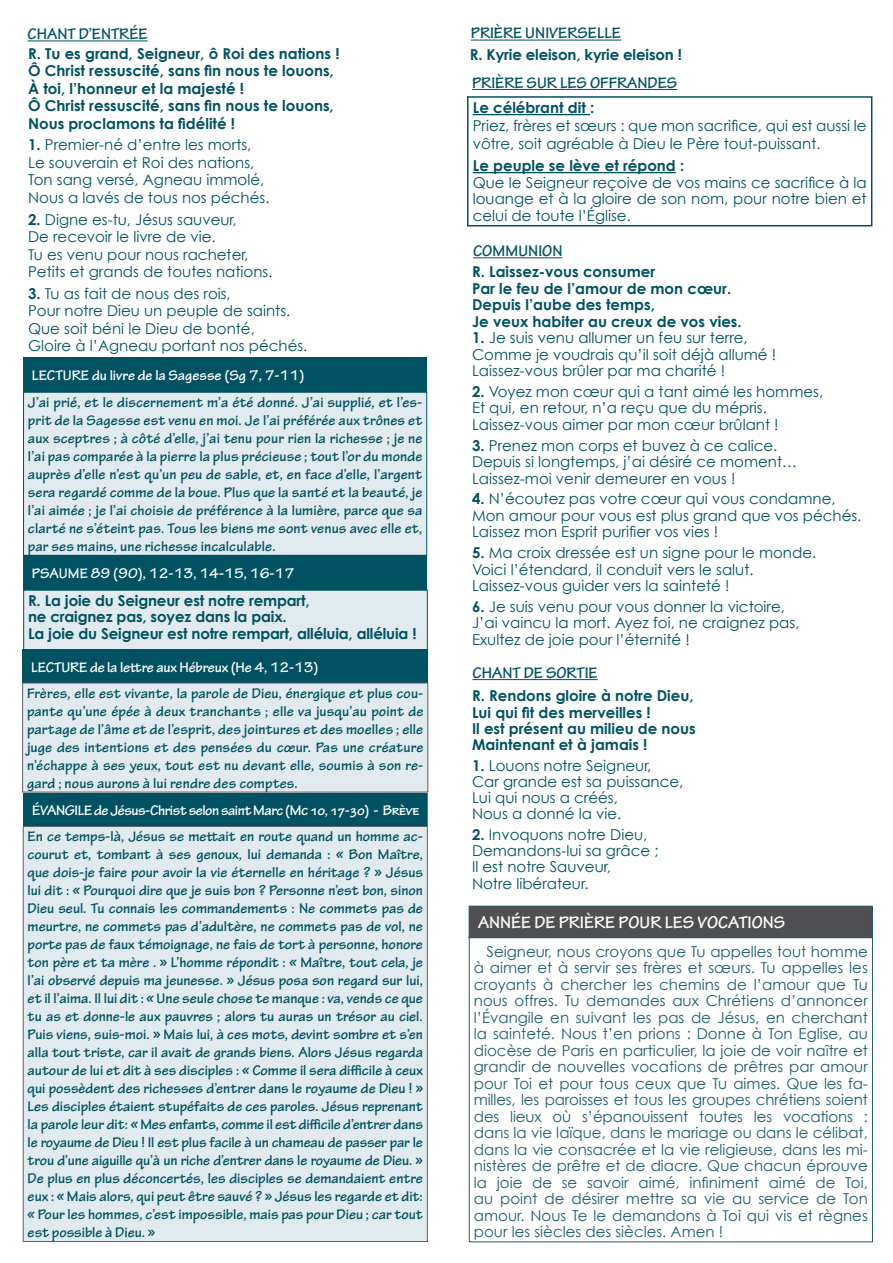
<style>
.page{position:relative;width:893px;height:1263px;background:#fff}
.page>*{position:absolute;margin:0;border:0;box-sizing:border-box;transform-origin:0 0}
.t1{font:700 18px "Tekton Pro";color:#fff}
.t2{font:700 16.5px "Tekton Pro";color:#005262}
.t3{font:700 15px/18px "Tekton Pro";letter-spacing:.01em;color:#005262;text-align:justify}
.t4{font:15px/16.5px "Century Gothic";color:#005262}
.t5{font:15px/16.5px "Century Gothic";color:#1d5d70;text-align:justify}
.t6{font:700 15px/16.5px "Century Gothic";color:#005262}
.t7{font:700 15px "Tekton Pro";letter-spacing:-.01em;color:#fff}
.t8{font:700 15px "Tekton Pro";letter-spacing:-.03em;color:#fff}
.s1{font-weight:700}
</style>
<div class="page">
<div style="left:24px;top:392px;width:403px;height:163px;background:#e1eaef"></div>
<div style="left:23px;top:392px;width:404px;height:163px;border:1px solid #005262"></div>
<div style="left:23px;top:358px;width:404px;height:34px;background:#005262"></div>
<div style="left:24px;top:590px;width:403px;height:59px;background:#e1eaef"></div>
<div style="left:24px;top:590px;width:403px;height:60px;border:1px solid #005262"></div>
<div style="left:23px;top:556px;width:404px;height:34px;background:#005262"></div>
<hr style="left:471px;top:40px;width:150px;height:1px;background:#005262">
<hr style="left:473px;top:679px;width:125px;height:1px;background:#005262">
<hr style="left:28px;top:41px;width:120px;height:1px;background:#005262">
<div style="left:24px;top:793px;width:403px;height:33px;background:#005262"></div>
<div style="left:23px;top:792px;width:404px;height:34px;border:1px solid #005262"></div>
<hr style="left:473px;top:257px;width:90px;height:1px;background:#005262">
<hr style="left:473px;top:114px;width:117px;height:1px;background:#005262">
<hr style="left:473px;top:172px;width:203px;height:1px;background:#005262">
<div style="left:467px;top:96px;width:405px;height:130px;border:2px solid #005262"></div>
<hr style="left:472px;top:89px;width:205px;height:1px;background:#005262">
<div style="left:469px;top:906px;width:403px;height:32px;background:#504f52"></div>
<div style="left:469px;top:906px;width:404px;height:32px;border:1px solid #1d5d70"></div>
<div style="left:23px;top:650px;width:405px;height:34px;background:#005262"></div>
<div style="left:23px;top:683px;width:405px;height:109px;background:#e1eaef"></div>
<div style="left:23px;top:826px;width:404px;height:415px;background:#e1eaef"></div>
<p class="t2" style="left:28px;top:24px;width:122px">CHANT D’ENTRÉE</p>
<p class="t6" style="left:28px;top:44px;width:313px;line-height:17.5px">R. Tu es grand, Seigneur, ô Roi des nations !<br>Ô Christ ressuscité, sans fin nous te louons, À toi, l’honneur et la majesté !<br>Ô Christ ressuscité, sans fin nous te louons, Nous proclamons ta fidélité !</p>
<p class="t4" style="left:28px;top:136px;width:243px;line-height:17.5px"><span class="s1">1.</span> Premier-né d’entre les morts,<br>Le souverain et Roi des nations,<br>Ton sang versé, Agneau immolé,<br>Nous a lavés de tous nos péchés.</p>
<p class="t4" style="left:28px;top:210px;width:246px;line-height:17.5px"><span class="s1">2.</span> Digne es-tu, Jésus sauveur,<br>De recevoir le livre de vie.<br>Tu es venu pour nous racheter,<br>Petits et grands de toutes nations.</p>
<p class="t4" style="left:28px;top:284px;width:281px;line-height:17.5px"><span class="s1">3.</span> Tu as fait de nous des rois,<br>Pour notre Dieu un peuple de saints.<br>Que soit béni le Dieu de bonté,<br>Gloire à l’Agneau portant nos péchés.</p>
<p class="t7" style="left:32px;top:366px;width:274px">LECTURE du livre de la Sagesse (Sg 7, 7-11)</p>
<p class="t3" style="left:28px;top:393px;width:396px">J’ai prié, et le discernement m’a été donné. J’ai supplié, et l’es&shy;prit de la Sagesse est venu en moi. Je l’ai préférée aux trônes et aux sceptres ; à côté d’elle, j’ai tenu pour rien la richesse ; je ne l’ai pas comparée à la pierre la plus précieuse ; tout l’or du monde auprès d’elle n’est qu’un peu de sable, et, en face d’elle, l’argent sera regardé comme de la boue. Plus que la santé et la beauté, je l’ai aimée ; je l’ai choisie de préférence à la lumière, parce que sa clarté ne s’éteint pas. Tous les biens me sont venus avec elle et, par ses mains, une richesse incalculable.</p>
<p class="t7" style="left:32px;top:564px;width:264px">PSAUME 89 (90), 12-13, 14-15, 16-17</p>
<p class="t6" style="left:28px;top:592px;width:390px">R. La joie du Seigneur est notre rempart,<br>ne craignez pas, soyez dans la paix.<br>La joie du Seigneur est notre rempart, alléluia, alléluia !</p>
<p class="t7" style="left:31px;top:658px;width:289px">LECTURE de la lettre aux Hébreux (He 4, 12-13)</p>
<p class="t3" style="left:27px;top:684px;width:398px">Frères, elle est vivante, la parole de Dieu, énergique et plus cou&shy;pante qu’une épée à deux tranchants ; elle va jusqu’au point de partage de l’âme et de l’esprit, des jointures et des moelles ; elle juge des intentions et des pensées du cœur. Pas une créature n’échappe à ses yeux, tout est nu devant elle, soumis à son re&shy;gard ; nous aurons à lui rendre des comptes.</p>
<p class="t3" style="left:28px;top:828px;width:397px">En ce temps-là, Jésus se mettait en route quand un homme ac&shy;courut et, tombant à ses genoux, lui demanda : « Bon Maître, que dois-je faire pour avoir la vie éternelle en héritage ? » Jésus lui dit : « Pourquoi dire que je suis bon ? Personne n’est bon, sinon Dieu seul. Tu connais les commandements : Ne commets pas de meurtre, ne commets pas d’adultère, ne commets pas de vol, ne porte pas de faux témoignage, ne fais de tort à personne, honore ton père et ta mère . » L’homme répondit : « Maître, tout cela, je l’ai observé depuis ma jeunesse. » Jésus posa son regard sur lui, et il l’aima. Il lui dit : « Une seule chose te manque : va, vends ce que tu as et donne-le aux pauvres ; alors tu auras un trésor au ciel.<br>Puis viens, suis-moi. » Mais lui, à ces mots, devint sombre et s’en alla tout triste, car il avait de grands biens. Alors Jésus regarda autour de lui et dit à ses disciples : « Comme il sera difficile à ceux qui possèdent des richesses d’entrer dans le royaume de Dieu ! » Les disciples étaient stupéfaits de ces paroles. Jésus reprenant la parole leur dit: « Mes enfants, comme il est difficile d’entrer dans le royaume de Dieu ! Il est plus facile à un chameau de passer par le trou d’une aiguille qu’à un riche d’entrer dans le royaume de Dieu. » De plus en plus déconcertés, les disciples se demandaient entre eux : « Mais alors, qui peut être sauvé ? » Jésus les regarde et dit: « Pour les hommes, c’est impossible, mais pas pour Dieu ; car tout est possible à Dieu. »</p>
<p class="t8" style="left:32px;top:801px;width:389px">ÉVANGILE de Jésus-Christ selon saint Marc (Mc 10, 17-30) - Brève</p>
<p class="t2" style="left:471px;top:24px;width:152px">PRIÈRE UNIVERSELLE</p>
<p class="t6" style="left:470px;top:46px;width:214px">R. Kyrie eleison, kyrie eleison !</p>
<p class="t2" style="left:472px;top:73px;width:207px">PRIÈRE SUR LES OFFRANDES</p>
<p class="t6" style="left:473px;top:99px;width:123px">Le célébrant dit :</p>
<p class="t4" style="left:473px;top:116px;width:395px;line-height:18px">Priez, frères et sœurs : que mon sacrifice, qui est aussi le vôtre, soit agréable à Dieu le Père tout-puissant.</p>
<p class="t6" style="left:473px;top:157px;width:213px">Le peuple se lève et répond :</p>
<p class="t4" style="left:473px;top:174px;width:395px;text-align:justify">Que le Seigneur reçoive de vos mains ce sacrifice à la louange et à la gloire de son nom, pour notre bien et celui de toute l’Église.</p>
<p class="t2" style="left:473px;top:241px;width:91px">COMMUNION</p>
<p class="t6" style="left:472px;top:263px;width:271px">R. Laissez-vous consumer<br>Par le feu de l’amour de mon cœur.<br>Depuis l’aube des temps,<br>Je veux habiter au creux de vos vies.</p>
<p class="t4" style="left:472px;top:329px;width:306px"><span class="s1">1.</span> Je suis venu allumer un feu sur terre,<br>Comme je voudrais qu’il soit déjà allumé !<br>Laissez-vous brûler par ma charité !</p>
<p class="t4" style="left:472px;top:383px;width:353px"><span class="s1">2.</span> Voyez mon cœur qui a tant aimé les hommes,<br>Et qui, en retour, n’a reçu que du mépris.<br>Laissez-vous aimer par mon cœur brûlant !</p>
<p class="t4" style="left:472px;top:437px;width:327px"><span class="s1">3.</span> Prenez mon corps et buvez à ce calice.<br>Depuis si longtemps, j’ai désiré ce moment…<br>Laissez-moi venir demeurer en vous !</p>
<p class="t4" style="left:472px;top:490px;width:391px"><span class="s1">4.</span> N’écoutez pas votre cœur qui vous condamne,<br>Mon amour pour vous est plus grand que vos péchés.<br>Laissez mon Esprit purifier vos vies !</p>
<p class="t4" style="left:472px;top:544px;width:346px"><span class="s1">5.</span> Ma croix dressée est un signe pour le monde.<br>Voici l’étendard, il conduit vers le salut.<br>Laissez-vous guider vers la sainteté !</p>
<p class="t4" style="left:472px;top:598px;width:329px"><span class="s1">6.</span> Je suis venu pour vous donner la victoire,<br>J’ai vaincu la mort. Ayez foi, ne craignez pas,<br>Exultez de joie pour l’éternité !</p>
<p class="t2" style="left:473px;top:663px;width:127px">CHANT DE SORTIE</p>
<p class="t6" style="left:472px;top:687px;width:225px">R. Rendons gloire à notre Dieu,<br>Lui qui fit des merveilles !<br>Il est présent au milieu de nous<br>Maintenant et à jamais !</p>
<p class="t4" style="left:472px;top:757px;width:213px"><span class="s1">1.</span> Louons notre Seigneur,<br>Car grande est sa puissance,<br>Lui qui nous a créés,<br>Nous a donné la vie.</p>
<p class="t4" style="left:472px;top:826px;width:188px"><span class="s1">2.</span> Invoquons notre Dieu,<br>Demandons-lui sa grâce ;<br>Il est notre Sauveur,<br>Notre libérateur.</p>
<p class="t1" style="left:478px;top:912px;width:309px">ANNÉE DE PRIÈRE POUR LES VOCATIONS</p>
<p class="t5" style="left:474px;top:943px;width:395px;text-indent:13px">Seigneur, nous croyons que Tu appelles tout homme à aimer et à servir ses frères et sœurs. Tu appelles les croyants à chercher les chemins de l’amour que Tu nous offres. Tu demandes aux Chrétiens d’annoncer l’Évangile en suivant les pas de Jésus, en cherchant la sainteté. Nous t’en prions : Donne à Ton Eglise, au diocèse de Paris en particulier, la joie de voir naître et grandir de nouvelles vocations de prêtres par amour pour Toi et pour tous ceux que Tu aimes. Que les fa&shy;milles, les paroisses et tous les groupes chrétiens soient des lieux où s’épanouissent toutes les vocations : dans la vie laïque, dans le mariage ou dans le célibat, dans la vie consacrée et la vie religieuse, dans les mi&shy;nistères de prêtre et de diacre. Que chacun éprouve la joie de se savoir aimé, infiniment aimé de Toi, au point de désirer mettre sa vie au service de Ton amour. Nous Te le demandons à Toi qui vis et règnes pour les siècles des siècles. Amen !</p>
</div>
